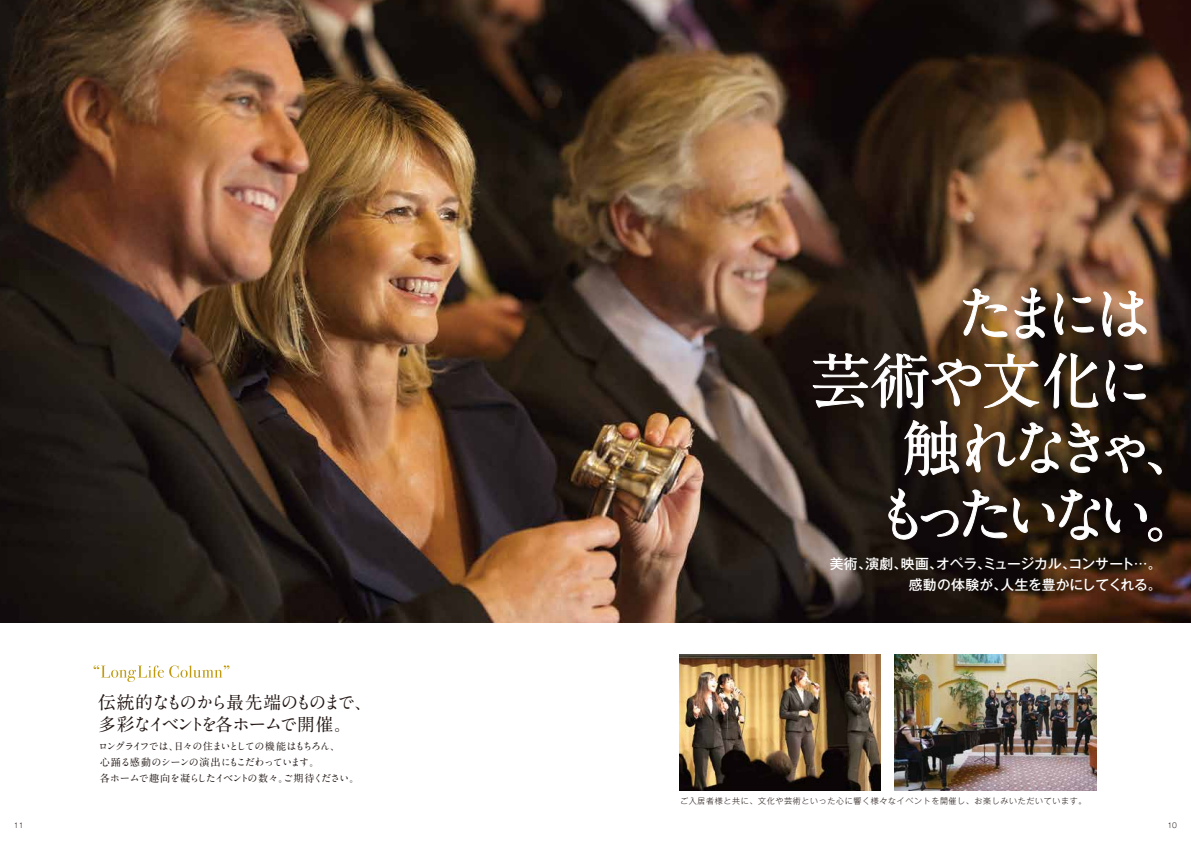
<style>
.page{position:relative;width:1191px;height:842px;background:#fff}
.page>*{position:absolute;margin:0;border:0;box-sizing:border-box;transform-origin:0 0}
.t1{font:700 60px "A1 Mincho Std";letter-spacing:-.205em;color:#fff}
.t2{font:700 17.7px/21.3px "A1 Mincho Std";letter-spacing:-.12em;color:#221714}
.t3{font:500 13.8px/21px "Gothic MB101 Pro";letter-spacing:-.005em;color:#fff;text-align:right}
.t4{font:700 10.1px/16px "A1 Mincho Std";letter-spacing:-.09em;color:#221815}
.t5{font:300 8px "Gothic MB101 Pro";letter-spacing:.08em;color:#221714}
.t6{font:300 7px "Gothic MB101 Pro";color:#221815}
</style>
<div class="page">
<img style="left:0;top:0;width:1191px;height:623px">
<svg style="left:963px;top:289px;width:44px;height:48px;background:#997754"></svg>
<svg style="left:1014px;top:288px;width:31px;height:50px;background:#6c5a4e"></svg>
<svg style="left:1054px;top:293px;width:39px;height:42px;background:#544133"></svg>
<svg style="left:1102px;top:291px;width:44px;height:45px;background:#a68269"></svg>
<svg style="left:813px;top:353px;width:285px;height:55px;background:#504133"></svg>
<svg style="left:1106px;top:360px;width:39px;height:42px;background:#312a26"></svg>
<svg style="left:904px;top:420px;width:55px;height:56px;background:#4b443f"></svg>
<svg style="left:966px;top:423px;width:94px;height:50px;background:#574532"></svg>
<svg style="left:1068px;top:423px;width:30px;height:50px"></svg>
<svg style="left:1105px;top:435px;width:56px;height:39px;background:#332b25"></svg>
<svg style="left:888px;top:489px;width:119px;height:50px;background:#302926"></svg>
<svg style="left:1013px;top:490px;width:149px;height:51px;background:#2b221d"></svg>
<img style="left:680px;top:654px;width:201px;height:136px">
<img style="left:895px;top:654px;width:201px;height:136px">
<svg style="left:94px;top:665px;width:135px;height:17px"></svg>
<p class="t1" style="left:955px;top:265px;width:199px">たまには</p>
<p class="t1" style="left:810px;top:332px;width:346px">芸術や文化に</p>
<p class="t1" style="left:902px;top:399px;width:304px">触れなきゃ、</p>
<p class="t1" style="left:871px;top:466px;width:335px">もったいない。</p>
<p class="t2" style="left:98px;top:690px;width:276px">伝統的なものから最先端のものまで、多彩なイベントを各ホームで開催。</p>
<p class="t4" style="left:98px;top:737px;width:263px">ロングライフでは、日々の住まいとしての機能はもちろん、<br>心踊る感動のシーンの演出にもこだわっています。<br>各ホームで趣向を凝らしたイベントの数々。ご期待ください。</p>
<p class="t3" style="left:829px;top:551px;width:333px">美術、演劇、映画、オペラ、ミュージカル、コンサート…。感動の体験が、人生を豊かにしてくれる。</p>
<p class="t5" style="left:680px;top:794px;width:408px">ご入居者様と共に、文化や芸術といった心に響く様々なイベントを開催し、お楽しみいただいています。</p>
<p class="t6" style="left:14px;top:820px;width:11px">11</p>
<p class="t6" style="left:1167px;top:820px;width:11px">10</p>
</div>
